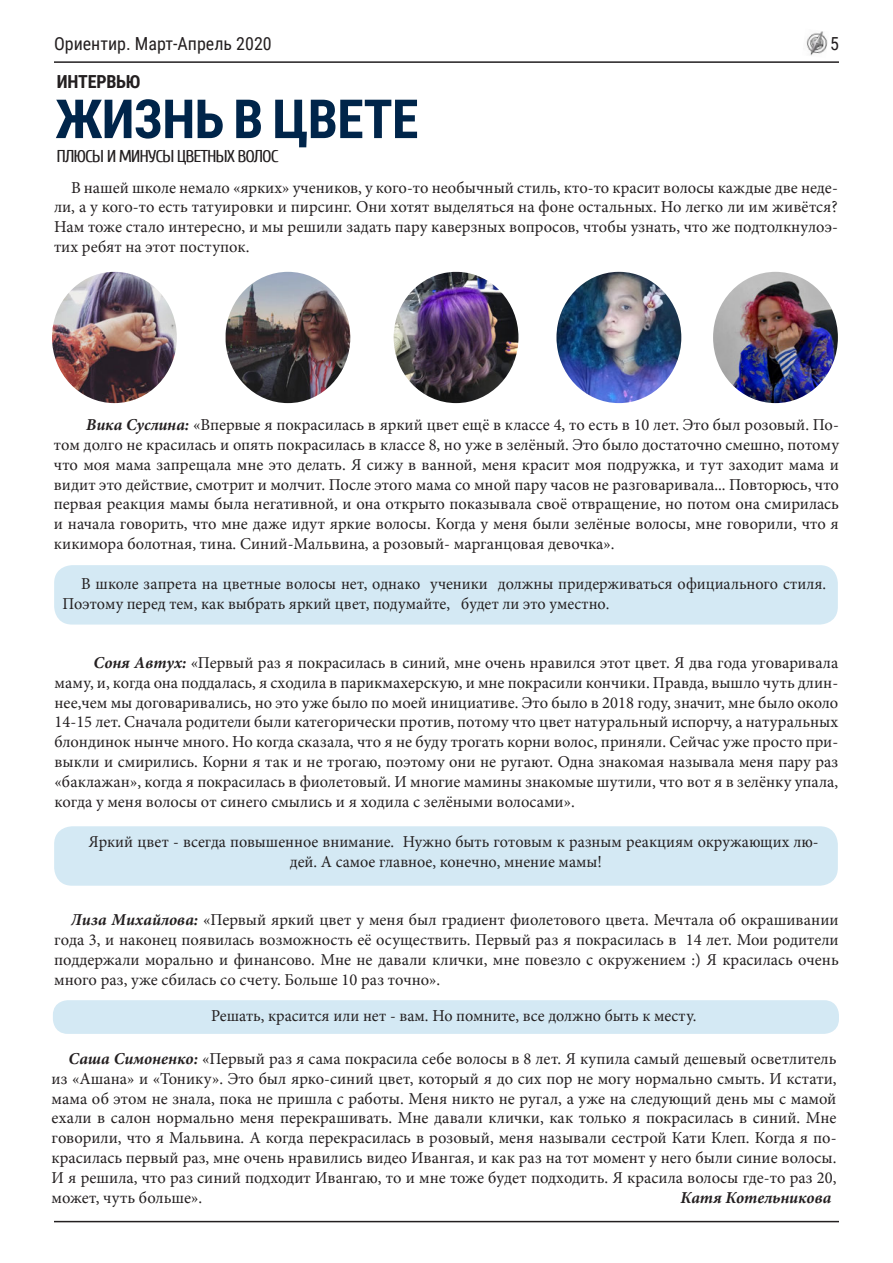
<style>
.page{position:relative;width:893px;height:1263px;background:#fff}
.page>*{position:absolute;margin:0;border:0;box-sizing:border-box;transform-origin:0 0}
.t1{font:700 54px "Roboto Condensed";letter-spacing:-.015em;color:#00254a}
.t2{font:18px "Roboto Condensed";color:#231f20}
.t3{font:700 18px "Roboto Condensed";letter-spacing:-.015em;color:#231f20}
.t4{font:17.1px "Cuprum";letter-spacing:-.06em;color:#231f20;scale:1.05 1}
.t5{font:16.5px/19.8px "Minion Pro";color:#231f20;text-align:justify}
.t6{font:italic 700 16.5px "Minion Pro";letter-spacing:-.01em;color:#231f20}
.s1{font-weight:700;font-style:italic}
</style>
<div class="page">
<hr style="left:54px;top:61px;width:785px;height:2px;background:#231f20">
<hr style="left:54px;top:1221px;width:785px;height:1px;background:#231f20">
<img style="left:806px;top:31px;width:22px;height:25px">
<img style="left:52px;top:272px;width:125px;height:131px">
<img style="left:226px;top:272px;width:124px;height:131px">
<img style="left:713px;top:272px;width:125px;height:131px">
<img style="left:556px;top:272px;width:125px;height:131px">
<img style="left:394px;top:272px;width:124px;height:131px">
<div style="left:54px;top:565px;width:784px;height:59px;background:#d4e9f4;border-radius:18px"></div>
<div style="left:54px;top:826px;width:784px;height:60px;background:#d4e9f4;border-radius:18px"></div>
<div style="left:53px;top:1000px;width:786px;height:34px;background:#d4e9f4;border-radius:15px"></div>
<p class="t2" style="left:54px;top:31px;width:219px">Ориентир. Март-Апрель 2020</p>
<p class="t2" style="left:830px;top:31px;width:10px">5</p>
<p class="t3" style="left:57px;top:69px;width:85px">ИНТЕРВЬЮ</p>
<h1 class="t1" style="left:55px;top:81px;width:365px">ЖИЗНЬ В ЦВЕТЕ</h1>
<p class="t4" style="left:57px;top:147px;width:213px">ПЛЮСЫ И МИНУСЫ ЦВЕТНЫХ ВОЛОС</p>
<p class="t5" style="left:54px;top:178px;width:785px;text-indent:17px">В нашей школе немало «ярких» учеников, у кого-то необычный стиль, кто-то красит волосы каждые две неде&shy;ли, а у кого-то есть татуировки и пирсинг. Они хотят выделяться на фоне остальных. Но легко ли им живётся?<br>Нам тоже стало интересно, и мы решили задать пару каверзных вопросов, чтобы узнать, что же подтолкнулоэ&shy;тих ребят на этот поступок.</p>
<p class="t5" style="left:54px;top:415px;width:787px;text-indent:32px"><span class="s1">Вика Суслина:</span> «Впервые я покрасилась в яркий цвет ещё в классе 4, то есть в 10 лет. Это был розовый. По&shy;том долго не красилась и опять покрасилась в классе 8, но уже в зелёный. Это было достаточно смешно, потому что моя мама запрещала мне это делать. Я сижу в ванной, меня красит моя подружка, и тут заходит мама и видит это действие, смотрит и молчит. После этого мама со мной пару часов не разговаривала... Повторюсь, что первая реакция мамы была негативной, и она открыто показывала своё отвращение, но потом она смирилась и начала говорить, что мне даже идут яркие волосы. Когда у меня были зелёные волосы, мне говорили, что я кикимора болотная, тина. Синий-Мальвина, а розовый- марганцовая девочка».</p>
<p class="t5" style="left:63px;top:574px;width:765px;text-indent:19px">В школе запрета на цветные волосы нет, однако ученики должны придерживаться официального стиля.<br>Поэтому перед тем, как выбрать яркий цвет, подумайте, будет ли это уместно.</p>
<p class="t5" style="left:55px;top:653px;width:785px;text-indent:39px"><span class="s1">Соня Автух:</span> «Первый раз я покрасилась в синий, мне очень нравился этот цвет. Я два года уговаривала маму, и, когда она поддалась, я сходила в парикмахерскую, и мне покрасили кончики. Правда, вышло чуть длин&shy;нее,чем мы договаривались, но это уже было по моей инициативе. Это было в 2018 году, значит, мне было около 14-15 лет. Сначала родители были категорически против, потому что цвет натуральный испорчу, а натуральных блондинок нынче много. Но когда сказала, что я не буду трогать корни волос, приняли. Сейчас уже просто при&shy;выкли и смирились. Корни я так и не трогаю, поэтому они не ругают. Одна знакомая называла меня пару раз «баклажан», когда я покрасилась в фиолетовый. И многие мамины знакомые шутили, что вот я в зелёнку упала, когда у меня волосы от синего смылись и я ходила с зелёными волосами».</p>
<p class="t5" style="left:290px;top:832px;width:530px;text-indent:-201px">Яркий цвет - всегда повышенное внимание. Нужно быть готовым к разным реакциям окружающих лю&shy;дей. А самое главное, конечно, мнение мамы!</p>
<p class="t5" style="left:54px;top:910px;width:786px;text-indent:17px"><span class="s1">Лиза Михайлова:</span> «Первый яркий цвет у меня был градиент фиолетового цвета. Мечтала об окрашивании года 3, и наконец появилась возможность её осуществить. Первый раз я покрасилась в 14 лет. Мои родители поддержали морально и финансово. Мне не давали клички, мне повезло с окружением :) Я красилась очень много раз, уже сбилась со счету. Больше 10 раз точно».</p>
<p class="t5" style="left:211px;top:1005px;width:487px">Решать, красится или нет - вам. Но помните, все должно быть к месту.</p>
<p class="t5" style="left:52px;top:1049px;width:786px;text-indent:17px"><span class="s1">Саша Симоненко:</span> «Первый раз я сама покрасила себе волосы в 8 лет. Я купила самый дешевый осветлитель из «Ашана» и «Тонику». Это был ярко-синий цвет, который я до сих пор не могу нормально смыть. И кстати, мама об этом не знала, пока не пришла с работы. Меня никто не ругал, а уже на следующий день мы с мамой ехали в салон нормально меня перекрашивать. Мне давали клички, как только я покрасилась в синий. Мне говорили, что я Мальвина. А когда перекрасилась в розовый, меня называли сестрой Кати Клеп. Когда я по&shy;красилась первый раз, мне очень нравились видео Ивангая, и как раз на тот момент у него были синие волосы.<br>И я решила, что раз синий подходит Ивангаю, то и мне тоже будет подходить. Я красила волосы где-то раз 20, может, чуть больше».</p>
<p class="t6" style="left:681px;top:1185px;width:152px">Катя Котельникова</p>
</div>
